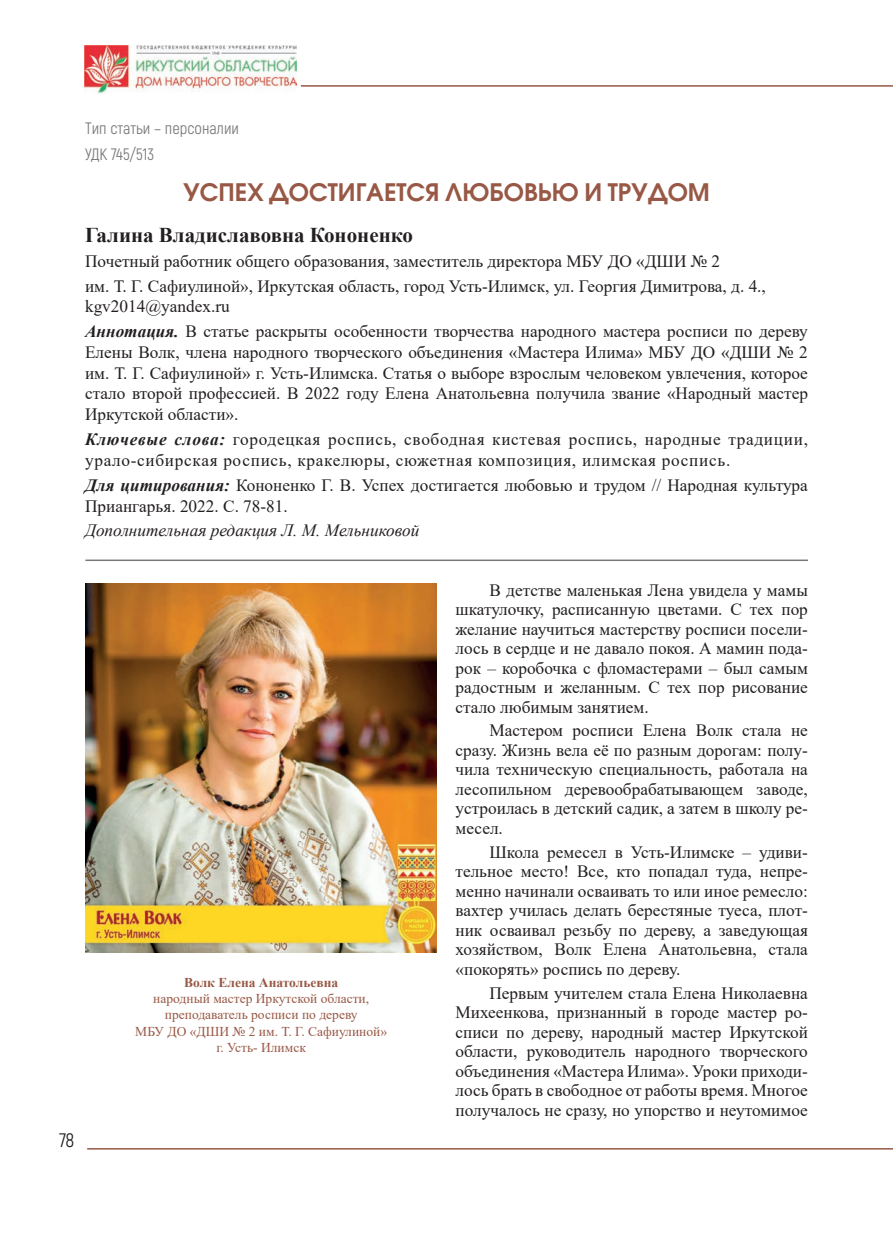
<style>
.page{position:relative;width:893px;height:1234px;background:#fff}
.page>*{position:absolute;margin:0;border:0;box-sizing:border-box;transform-origin:0 0}
.t1{font:700 24px "Avant Garde Gothic C";color:#985845}
.t2{font:700 21px "Times New Roman";color:#231f20}
.t3{font:19.5px "Akrobat";color:#231f20}
.t4{font:17.25px/19.5px "Times New Roman";color:#231f20;text-align:justify}
.t5{font:17.25px/20.7px "Times New Roman";letter-spacing:.04em;color:#231f20}
.t6{font:italic 17.25px "Times New Roman";color:#231f20}
.t7{font:16.5px/25.8px "Akrobat";color:#7a7877}
.t8{font:13.5px/16.2px "Times New Roman";color:#985845;text-align:center}
.t9{font:700 13.5px "Times New Roman";color:#985845}
.s1{font-weight:700;font-style:italic}
</style>
<div class="page">
<img style="left:84px;top:46px;width:213px;height:48px">
<hr style="left:301px;top:85px;width:592px;height:2px;background:#985845">
<hr style="left:87px;top:1147px;width:806px;height:2px;background:#985845">
<hr style="left:85px;top:559px;width:723px;height:2px;background:#7a7877">
<img style="left:85px;top:583px;width:352px;height:368px">
<p class="t7" style="left:85px;top:115px;width:155px">Тип статьи – персоналии<br>УДК 745/513</p>
<h1 class="t1" style="left:183px;top:178px;width:528px">УСПЕХ ДОСТИГАЕТСЯ ЛЮБОВЬЮ И ТРУДОМ</h1>
<p class="t2" style="left:85px;top:219px;width:330px">Галина Владиславовна Кононенко</p>
<p class="t4" style="left:85px;top:248px;width:682px;line-height:24.9px">Почетный работник общего образования, заместитель директора МБУ ДО «ДШИ № 2<br>им. Т. Г. Сафиулиной», Иркутская область, город Усть-Илимск, ул. Георгия Димитрова, д. 4.,</p>
<p class="t4" style="left:85px;top:293px;width:724px;line-height:24.9px">kgv2014@yandex.ru<br><span class="s1">Аннотация.</span> В статье раскрыты особенности творчества народного мастера росписи по дереву</p>
<p class="t4" style="left:85px;top:341px;width:724px;line-height:20.7px">Елены Волк, члена народного творческого объединения «Мастера Илима» МБУ ДО «ДШИ № 2 им. Т. Г. Сафиулиной» г. Усть-Илимска. Статья о выборе взрослым человеком увлечения, которое стало второй профессией. В 2022 году Елена Анатольевна получила звание «Народный мастер Иркутской области».</p>
<p class="t5" style="left:85px;top:428px;width:724px"><span class="s1">Ключевые слова:</span> городецкая роспись, свободная кистевая роспись, народные традиции, урало-сибирская роспись, кракелюры, сюжетная композиция, илимская роспись.</p>
<p class="t4" style="left:85px;top:474px;width:724px;line-height:20.7px"><span class="s1">Для цитирования:</span> Кононенко Г. В. Успех достигается любовью и трудом // Народная культура<br>Приангарья. 2022. С. 78-81.</p>
<p class="t6" style="left:85px;top:518px;width:336px">Дополнительная редакция Л. М. Мельниковой</p>
<p class="t3" style="left:60px;top:1128px;width:16px">78</p>
<p class="t9" style="left:184px;top:972px;width:156px">Волк Елена Анатольевна</p>
<p class="t8" style="left:135px;top:989px;width:253px">народный мастер Иркутской области, преподаватель росписи по дереву<br>МБУ ДО «ДШИ № 2 им. Т. Г. Сафиулиной» г. Усть- Илимск</p>
<p class="t4" style="left:455px;top:579px;width:354px;text-indent:34px">В детстве маленькая Лена увидела у мамы шкатулочку, расписанную цветами. С тех пор желание научиться мастерству росписи посели&shy;лось в сердце и не давало покоя. А мамин пода&shy;рок – коробочка с фломастерами – был самым радостным и желанным. С тех пор рисование стало любимым занятием.</p>
<p class="t4" style="left:455px;top:720px;width:354px;text-indent:34px">Мастером росписи Елена Волк стала не сразу. Жизнь вела её по разным дорогам: полу&shy;чила техническую специальность, работала на лесопильном деревообрабатывающем заводе, устроилась в детский садик, а затем в школу ре&shy;месел.</p>
<p class="t4" style="left:455px;top:841px;width:354px;text-indent:34px">Школа ремесел в Усть-Илимске – удиви&shy;тельное место! Все, кто попадал туда, непре&shy;менно начинали осваивать то или иное ремесло: вахтер училась делать берестяные туеса, плот&shy;ник осваивал резьбу по дереву, а заведующая хозяйством, Волк Елена Анатольевна, стала «покорять» роспись по дереву.</p>
<p class="t4" style="left:455px;top:982px;width:354px;text-indent:34px">Первым учителем стала Елена Николаевна Михеенкова, признанный в городе мастер ро&shy;списи по дереву, народный мастер Иркутской области, руководитель народного творческого объединения «Мастера Илима». Уроки приходи&shy;лось брать в свободное от работы время. Многое получалось не сразу, но упорство и неутомимое</p>
</div>
